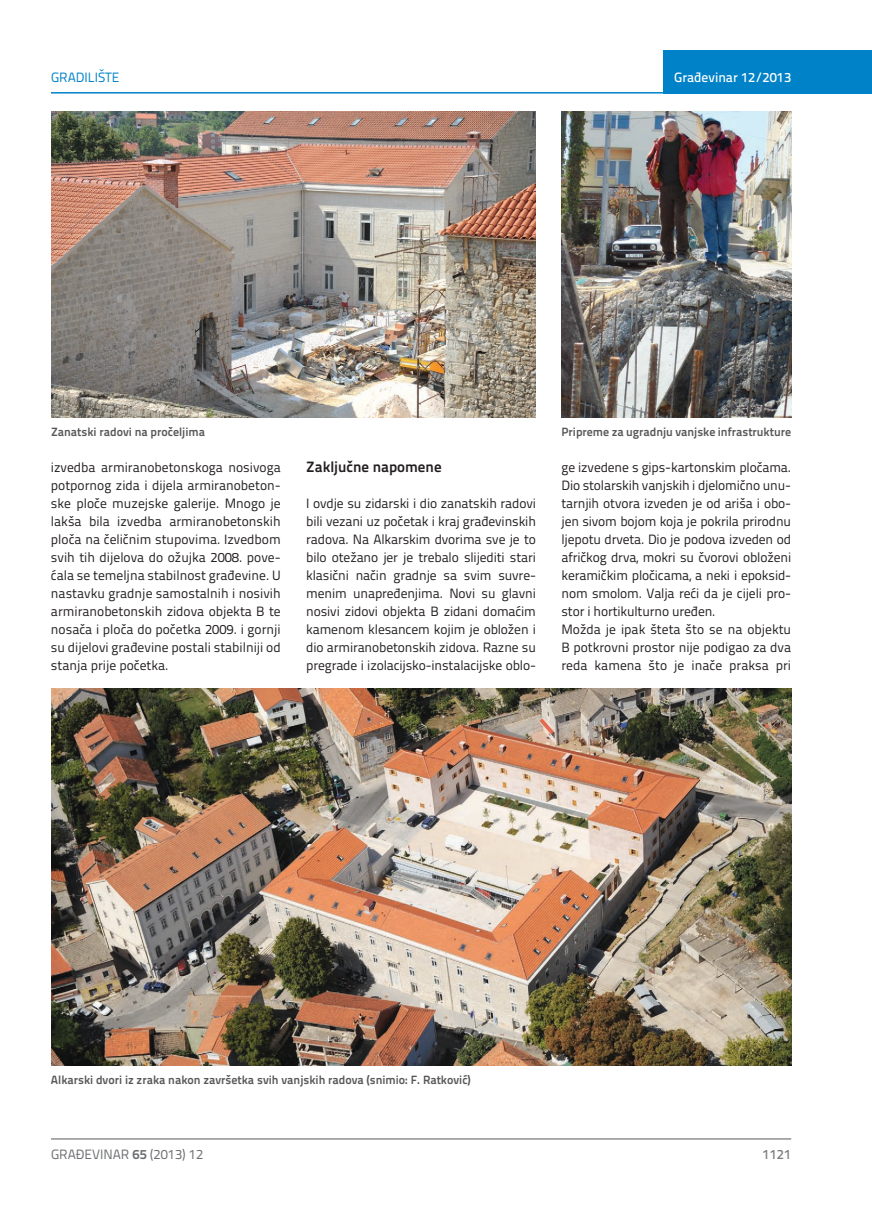
<style>
.page{position:relative;width:872px;height:1212px;background:#fff}
.page>*{position:absolute;margin:0;border:0;box-sizing:border-box;transform-origin:0 0}
.t1{font:700 15px "Titillium Text 22 L";color:#231f20}
.t2{font:13.5px/18px "Titillium Text 22 L";letter-spacing:-.01em;color:#231f20;text-align:justify}
.t3{font:13.5px "Titillium Text 22 L";color:#6c6d70}
.t4{font:500 13.5px "Titillium Text 22 L";color:#fff}
.t5{font:13.5px "Titillium Text 22 L";color:#0082c8}
.t6{font:500 13.5px "Titillium Text 22 L";color:#787a7d}
.t7{font:700 12px "Titillium Text 22 L";color:#57585a}
.s1{font-weight:700}
</style>
<div class="page">
<hr style="left:51px;top:1139px;width:740px;height:1px;background:#57585a">
<div style="left:663px;top:50px;width:209px;height:44px;background:#0082c8"></div>
<hr style="left:51px;top:92px;width:821px;height:2px;background:#0082c8">
<img style="left:51px;top:112px;width:485px;height:306px">
<img style="left:561px;top:112px;width:230px;height:306px">
<img style="left:51px;top:688px;width:740px;height:378px">
<p class="t5" style="left:51px;top:68px;width:70px">GRADILIŠTE</p>
<p class="t4" style="left:674px;top:67px;width:118px">Građevinar 12/2013</p>
<p class="t7" style="left:51px;top:422px;width:155px">Zanatski radovi na pročeljima</p>
<p class="t7" style="left:561px;top:422px;width:231px">Pripreme za ugradnju vanjske infrastrukture</p>
<p class="t2" style="left:51px;top:457px;width:231px">izvedba armiranobetonskoga nosivoga potpornog zida i dijela armiranobeton&shy;ske ploče muzejske galerije. Mnogo je lakša bila izvedba armiranobetonskih ploča na čeličnim stupovima. Izvedbom svih tih dijelova do ožujka 2008. pove&shy;ćala se temeljna stabilnost građevine. U nastavku gradnje samostalnih i nosivih armiranobetonskih zidova objekta B te nosača i ploča do početka 2009. i gornji su dijelovi građevine postali stabilniji od stanja prije početka.</p>
<p class="t1" style="left:306px;top:455px;width:137px">Zaključne napomene</p>
<p class="t2" style="left:306px;top:493px;width:231px">I ovdje su zidarski i dio zanatskih radovi bili vezani uz početak i kraj građevinskih radova. Na Alkarskim dvorima sve je to bilo otežano jer je trebalo slijediti stari klasični način gradnje sa svim suvre&shy;menim unapređenjima. Novi su glavni nosivi zidovi objekta B zidani domaćim kamenom klesancem kojim je obložen i dio armiranobetonskih zidova. Razne su pregrade i izolacijsko-instalacijske oblo-</p>
<p class="t2" style="left:561px;top:457px;width:231px;text-align:left">ge izvedene s gips-kartonskim pločama.<br>Dio stolarskih vanjskih i djelomično unu&shy;tarnjih otvora izveden je od ariša i obo&shy;jen sivom bojom koja je pokrila prirodnu ljepotu drveta. Dio je podova izveden od afričkog drva, mokri su čvorovi obloženi keramičkim pločicama, a neki i epoksid&shy;nom smolom. Valja reći da je cijeli pro&shy;stor i hortikulturno uređen.<br>Možda je ipak šteta što se na objektu B potkrovni prostor nije podigao za dva reda kamena što je inače praksa pri</p>
<p class="t7" style="left:51px;top:1071px;width:421px">Alkarski dvori iz zraka nakon završetka svih vanjskih radova (snimio: F. Ratković)</p>
<p class="t3" style="left:51px;top:1144px;width:154px">GRAĐEVINAR <span class="s1">65</span> (2013) 12</p>
<p class="t6" style="left:762px;top:1144px;width:30px">1121</p>
</div>
